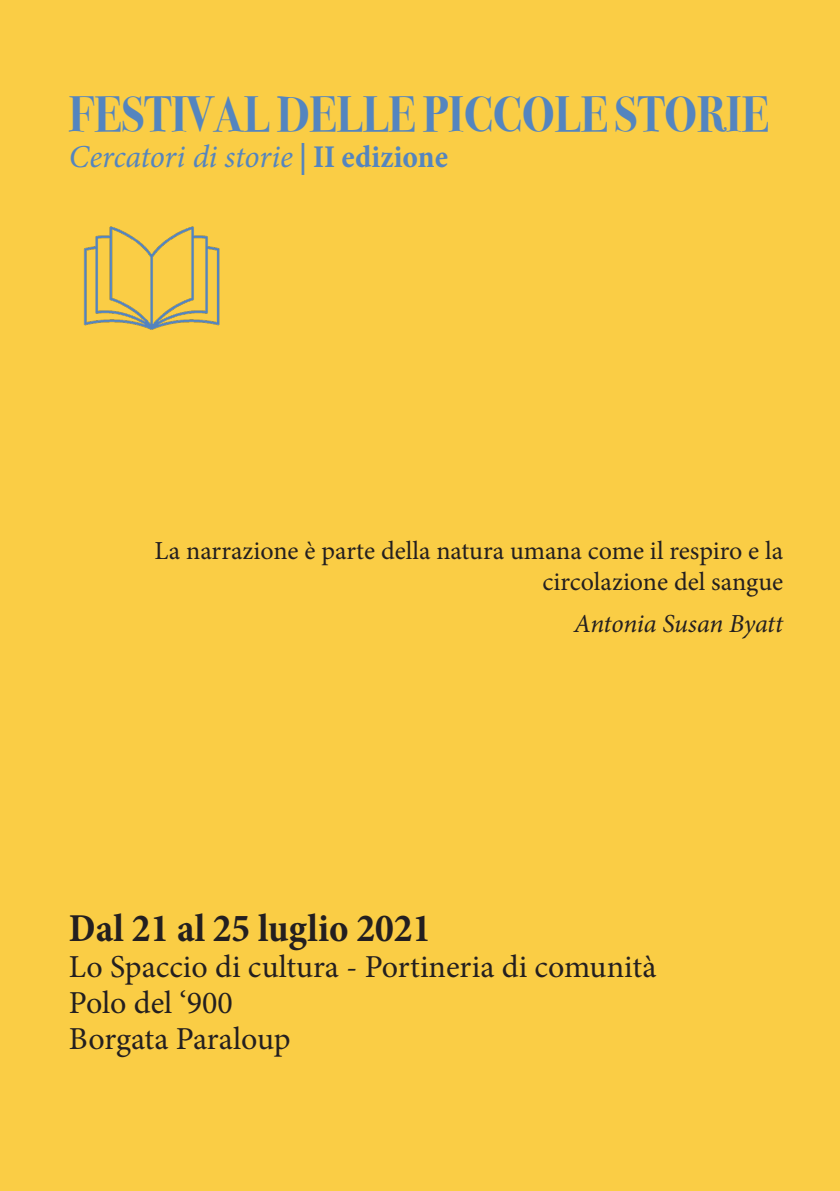
<style>
.page{position:relative;width:840px;height:1191px;background:#fff}
.page>*{position:absolute;margin:0;border:0;box-sizing:border-box;transform-origin:0 0}
.t1{font:700 49.4px "Bodoni Svty Two ITCTT";color:#5485bf;scale:.93 1}
.t2{font:700 condensed 40px "Minion Pro";color:#231f20}
.t3{font:32px "Minion Pro";color:#231f20}
.t4{font:italic 32px "Minion Pro";letter-spacing:-.01em;color:#5485bf}
.t5{font:26px/31.2px "Minion Pro";color:#231f20;text-align:right}
.t6{font:italic 26px "Minion Pro";letter-spacing:-.01em;color:#231f20}
.s1{font-weight:700;font-style:normal;font-stretch:condensed}
</style>
<div class="page">
<div style="left:0;top:0;width:839px;height:1191px;background:#facd45"></div>
<img style="left:83px;top:226px;width:137px;height:104px">
<h1 class="t1" style="left:69px;top:73px;width:754px">FESTIVAL DELLE PICCOLE STORIE</h1>
<p class="t4" style="left:69px;top:135px;width:380px">Cercatori di storie <span class="s1">| II edizione</span></p>
<p class="t5" style="left:154px;top:535px;width:630px">La narrazione è parte della natura umana come il respiro e la circolazione del sangue</p>
<p class="t6" style="left:573px;top:606px;width:211px">Antonia Susan Byatt</p>
<p class="t2" style="left:69px;top:900px;width:363px">Dal 21 al 25 luglio 2021</p>
<p class="t3" style="left:69px;top:945px;width:588px">Lo Spaccio di cultura - Portineria di comunità</p>
<p class="t3" style="left:69px;top:981px;width:165px">Polo del ‘900</p>
<p class="t3" style="left:69px;top:1017px;width:223px">Borgata Paraloup</p>
</div>
